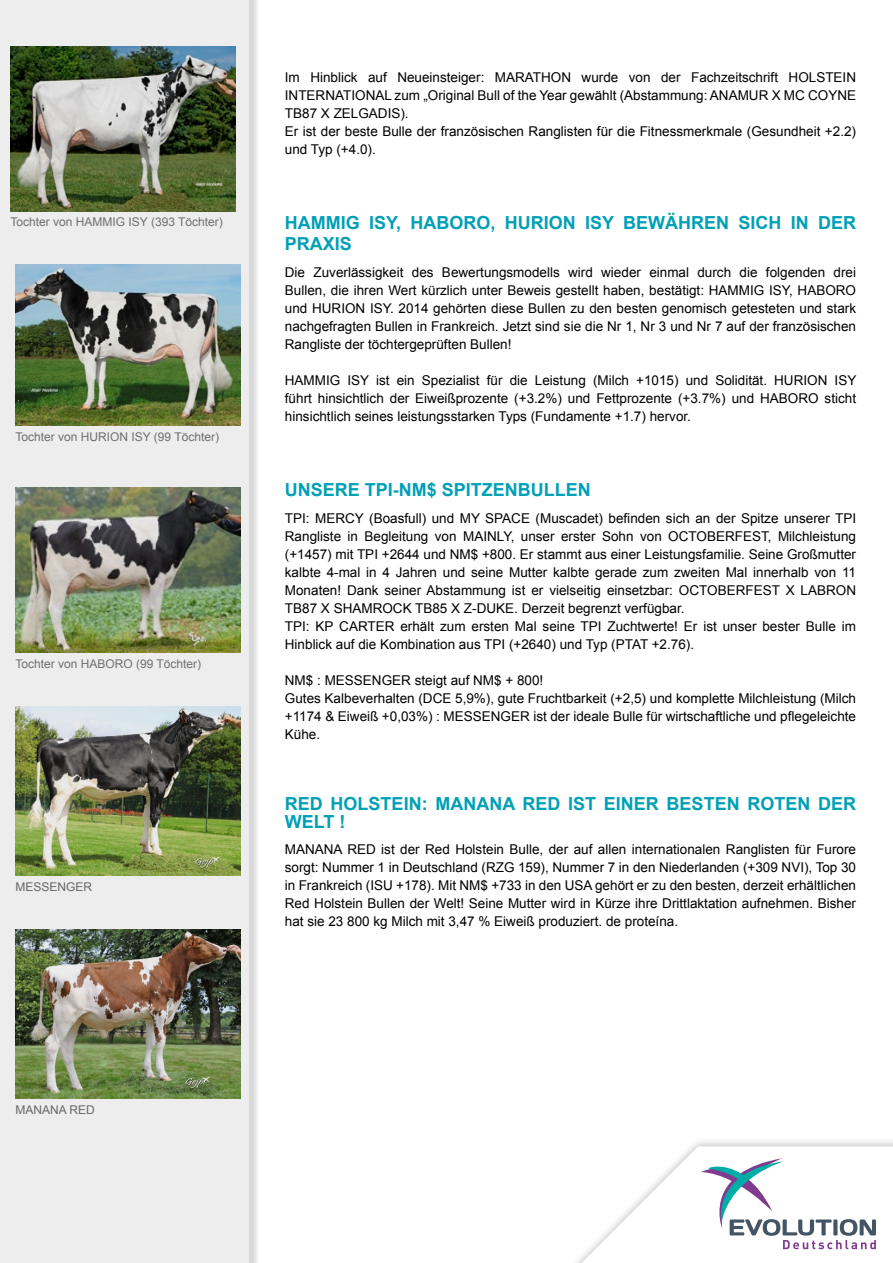
<style>
.page{position:relative;width:893px;height:1263px;background:#fff}
.page>*{position:absolute;margin:0;border:0;box-sizing:border-box;transform-origin:0 0}
.t1{font:700 18px/21.6px "Arial";color:#00a0b6}
.t2{font:13.5px/18px "Arial";color:#000}
.t3{font:12px "Arial";color:#706f6f}
</style>
<div class="page">
<div style="left:547px;top:1137px;width:346px;height:126px;background:#000;opacity:.3"></div>
<div style="left:0;top:0;width:260px;height:1263px;background:#000;opacity:.15"></div>
<img style="left:0;top:0;width:249px;height:1263px">
<svg style="left:581px;top:1146px;width:312px;height:117px"></svg>
<p class="t3" style="left:11px;top:214px;width:214px">Tochter von HAMMIG ISY (393 Töchter)</p>
<p class="t3" style="left:15px;top:429px;width:205px">Tochter von HURION ISY (99 Töchter)</p>
<p class="t3" style="left:15px;top:656px;width:187px">Tochter von HABORO (99 Töchter)</p>
<p class="t3" style="left:15px;top:879px;width:78px">MESSENGER</p>
<p class="t2" style="left:285px;top:68px;width:573px">Im Hinblick auf Neueinsteiger: MARATHON wurde von der Fachzeitschrift HOLSTEIN INTERNATIONAL zum „Original Bull of the Year gewählt (Abstammung: ANAMUR X MC COYNE TB87 X ZELGADIS).<br>Er ist der beste Bulle der französischen Ranglisten für die Fitnessmerkmale (Gesundheit +2.2) und Typ (+4.0).</p>
<h1 class="t1" style="left:285px;top:212px;width:573px">HAMMIG ISY, HABORO, HURION ISY BEWÄHREN SICH IN DER<br>PRAXIS</h1>
<p class="t2" style="left:285px;top:263px;width:573px;text-align:justify">Die Zuverlässigkeit des Bewertungsmodells wird wieder einmal durch die folgenden drei Bullen, die ihren Wert kürzlich unter Beweis gestellt haben, bestätigt: HAMMIG ISY, HABORO und HURION ISY. 2014 gehörten diese Bullen zu den besten genomisch getesteten und stark nachgefragten Bullen in Frankreich. Jetzt sind sie die Nr 1, Nr 3 und Nr 7 auf der französischen Rangliste der töchtergeprüften Bullen!</p>
<p class="t2" style="left:285px;top:371px;width:573px;text-align:justify">HAMMIG ISY ist ein Spezialist für die Leistung (Milch +1015) und Solidität. HURION ISY führt hinsichtlich der Eiweißprozente (+3.2%) und Fettprozente (+3.7%) und HABORO sticht hinsichtlich seines leistungsstarken Typs (Fundamente +1.7) hervor.</p>
<h1 class="t1" style="left:285px;top:480px;width:308px">UNSERE TPI-NM$ SPITZENBULLEN</h1>
<p class="t2" style="left:285px;top:509px;width:573px">TPI: MERCY (Boasfull) und MY SPACE (Muscadet) befinden sich an der Spitze unserer TPI Rangliste in Begleitung von MAINLY, unser erster Sohn von OCTOBERFEST, Milchleistung (+1457) mit TPI +2644 und NM$ +800. Er stammt aus einer Leistungsfamilie. Seine Großmutter kalbte 4-mal in 4 Jahren und seine Mutter kalbte gerade zum zweiten Mal innerhalb von 11<br>Monaten! Dank seiner Abstammung ist er vielseitig einsetzbar: OCTOBERFEST X LABRON TB87 X SHAMROCK TB85 X Z-DUKE. Derzeit begrenzt verfügbar.<br>TPI: KP CARTER erhält zum ersten Mal seine TPI Zuchtwerte! Er ist unser bester Bulle im Hinblick auf die Kombination aus TPI (+2640) und Typ (PTAT +2.76).</p>
<p class="t2" style="left:285px;top:671px;width:573px">NM$ : MESSENGER steigt auf NM$ + 800!<br>Gutes Kalbeverhalten (DCE 5,9%), gute Fruchtbarkeit (+2,5) und komplette Milchleistung (Milch +1174 &amp; Eiweiß +0,03%) : MESSENGER ist der ideale Bulle für wirtschaftliche und pflegeleichte Kühe.</p>
<h1 class="t1" style="left:285px;top:795px;width:573px;line-height:18px">RED HOLSTEIN: MANANA RED IST EINER BESTEN ROTEN DER<br>WELT !</h1>
<p class="t2" style="left:285px;top:841px;width:573px;text-align:justify">MANANA RED ist der Red Holstein Bulle, der auf allen internationalen Ranglisten für Furore sorgt: Nummer 1 in Deutschland (RZG 159), Nummer 7 in den Niederlanden (+309 NVI), Top 30 in Frankreich (ISU +178). Mit NM$ +733 in den USA gehört er zu den besten, derzeit erhältlichen Red Holstein Bullen der Welt! Seine Mutter wird in Kürze ihre Drittlaktation aufnehmen. Bisher hat sie 23 800 kg Milch mit 3,47 % Eiweiß produziert. de proteína.</p>
<p class="t3" style="left:15px;top:1101px;width:81px">MANANA RED</p>
</div>
